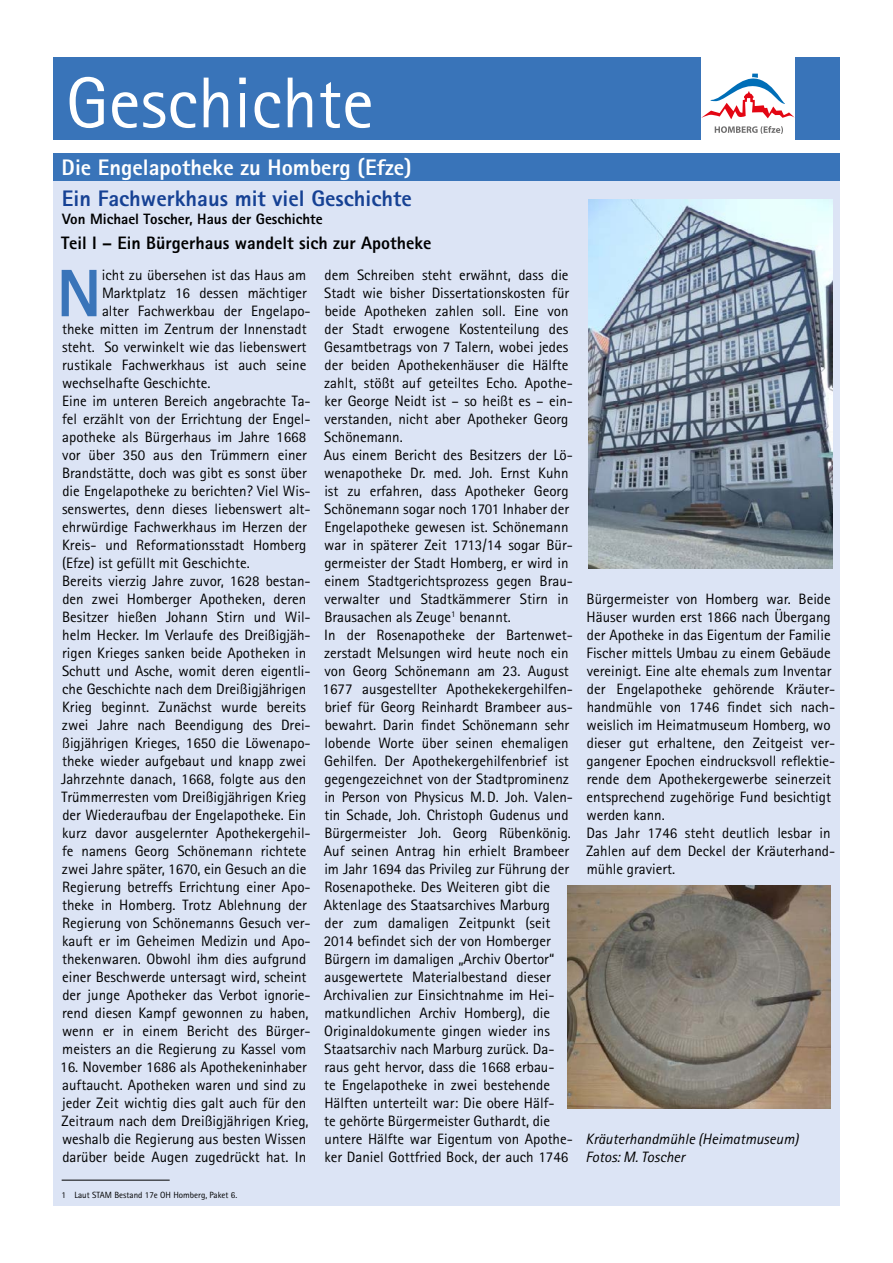
<style>
.page{position:relative;width:893px;height:1263px;background:#fff}
.page>*{position:absolute;margin:0;border:0;box-sizing:border-box;transform-origin:0 0}
.t1{font:72px "Rotis Sans Serif";color:#fff}
.t2{font:800 67.2px "Rotis Sans Serif";color:#3974b9}
.t3{font:800 22.5px "Rotis Sans Serif";color:#164194}
.t4{font:800 22.5px "Rotis Sans Serif";color:#fff}
.t5{font:800 18px "Rotis Sans Serif";color:#000}
.t6{font:15px/18px "Rotis Sans Serif";color:#000}
.t7{font:italic 15px/18px "Rotis Sans Serif";color:#000}
.t8{font:800 15px "Rotis Sans Serif";color:#000}
.t9{font:9px "Rotis Sans Serif";color:#000}
</style>
<div class="page">
<div style="left:53px;top:57px;width:787px;height:83px;background:#3974b9"></div>
<div style="left:53px;top:180px;width:787px;height:1025px;background:#dce4f5"></div>
<hr style="left:62px;top:1180px;width:108px;height:1px;background:#000">
<img style="left:589px;top:199px;width:243px;height:369px">
<img style="left:568px;top:885px;width:263px;height:223px">
<div style="left:53px;top:153px;width:787px;height:27px;background:#3974b9"></div>
<div style="left:701px;top:57px;width:94px;height:94px;background:#fff"></div>
<svg style="left:715px;top:126px;width:68px;height:8px"></svg>
<svg style="left:701px;top:74px;width:94px;height:45px"></svg>
<h1 class="t1" style="left:66px;top:60px;width:309px">Geschichte</h1>
<h3 class="t4" style="left:62px;top:153px;width:351px">Die Engelapotheke zu Homberg (Efze)</h3>
<h3 class="t3" style="left:62px;top:184px;width:351px">Ein Fachwerkhaus mit viel Geschichte</h3>
<p class="t8" style="left:62px;top:209px;width:262px">Von Michael Toscher, Haus der Geschichte</p>
<p class="t5" style="left:61px;top:231px;width:372px">Teil I – Ein Bürgerhaus wandelt sich zur Apotheke</p>
<h2 class="t2" style="left:57px;top:251px;width:46px">N</h2>
<p class="t6" style="left:102px;top:266px;width:206px">icht zu übersehen ist das Haus am</p>
<p class="t6" style="left:102px;top:284px;width:206px">Marktplatz 16 dessen mächtiger</p>
<p class="t6" style="left:102px;top:302px;width:210px">alter Fachwerkbau der Engelapo-</p>
<p class="t6" style="left:62px;top:320px;width:246px">theke mitten im Zentrum der Innenstadt</p>
<p class="t6" style="left:62px;top:338px;width:246px">steht. So verwinkelt wie das liebenswert</p>
<p class="t6" style="left:62px;top:356px;width:246px">rustikale Fachwerkhaus ist auch seine</p>
<p class="t6" style="left:62px;top:374px;width:150px">wechselhafte Geschichte.</p>
<p class="t6" style="left:62px;top:392px;width:250px">Eine im unteren Bereich angebrachte Ta-</p>
<p class="t6" style="left:62px;top:410px;width:250px">fel erzählt von der Errichtung der Engel-</p>
<p class="t6" style="left:62px;top:428px;width:246px">apotheke als Bürgerhaus im Jahre 1668</p>
<p class="t6" style="left:62px;top:446px;width:246px">vor über 350 aus den Trümmern einer</p>
<p class="t6" style="left:62px;top:464px;width:246px">Brandstätte, doch was gibt es sonst über</p>
<p class="t6" style="left:62px;top:482px;width:250px">die Engelapotheke zu berichten? Viel Wis-</p>
<p class="t6" style="left:62px;top:500px;width:250px">senswertes, denn dieses liebenswert alt-</p>
<p class="t6" style="left:62px;top:518px;width:246px">ehrwürdige Fachwerkhaus im Herzen der</p>
<p class="t6" style="left:62px;top:536px;width:246px">Kreis- und Reformationsstadt Homberg</p>
<p class="t6" style="left:62px;top:554px;width:189px">(Efze) ist gefüllt mit Geschichte.</p>
<p class="t6" style="left:62px;top:572px;width:250px">Bereits vierzig Jahre zuvor, 1628 bestan-</p>
<p class="t6" style="left:62px;top:590px;width:245px">den zwei Homberger Apotheken, deren</p>
<p class="t6" style="left:62px;top:608px;width:250px">Besitzer hießen Johann Stirn und Wil-</p>
<p class="t6" style="left:62px;top:626px;width:250px">helm Hecker. Im Verlaufe des Dreißigjäh-</p>
<p class="t6" style="left:62px;top:644px;width:246px">rigen Krieges sanken beide Apotheken in</p>
<p class="t6" style="left:62px;top:662px;width:250px">Schutt und Asche, womit deren eigentli-</p>
<p class="t6" style="left:62px;top:680px;width:246px">che Geschichte nach dem Dreißigjährigen</p>
<p class="t6" style="left:62px;top:698px;width:245px">Krieg beginnt. Zunächst wurde bereits</p>
<p class="t6" style="left:62px;top:716px;width:250px">zwei Jahre nach Beendigung des Drei-</p>
<p class="t6" style="left:62px;top:734px;width:250px">ßigjährigen Krieges, 1650 die Löwenapo-</p>
<p class="t6" style="left:62px;top:752px;width:246px">theke wieder aufgebaut und knapp zwei</p>
<p class="t6" style="left:61px;top:770px;width:247px">Jahrzehnte danach, 1668, folgte aus den</p>
<p class="t6" style="left:62px;top:788px;width:246px">Trümmerresten vom Dreißigjährigen Krieg</p>
<p class="t6" style="left:62px;top:806px;width:245px">der Wiederaufbau der Engelapotheke. Ein</p>
<p class="t6" style="left:62px;top:824px;width:250px">kurz davor ausgelernter Apothekergehil-</p>
<p class="t6" style="left:62px;top:842px;width:246px">fe namens Georg Schönemann richtete</p>
<p class="t6" style="left:62px;top:860px;width:246px">zwei Jahre später, 1670, ein Gesuch an die</p>
<p class="t6" style="left:62px;top:878px;width:250px">Regierung betreffs Errichtung einer Apo-</p>
<p class="t6" style="left:62px;top:896px;width:246px">theke in Homberg. Trotz Ablehnung der</p>
<p class="t6" style="left:62px;top:914px;width:250px">Regierung von Schönemanns Gesuch ver-</p>
<p class="t6" style="left:62px;top:932px;width:250px">kauft er im Geheimen Medizin und Apo-</p>
<p class="t6" style="left:62px;top:950px;width:246px">thekenwaren. Obwohl ihm dies aufgrund</p>
<p class="t6" style="left:62px;top:968px;width:246px">einer Beschwerde untersagt wird, scheint</p>
<p class="t6" style="left:62px;top:986px;width:250px">der junge Apotheker das Verbot ignorie-</p>
<p class="t6" style="left:62px;top:1004px;width:248px">rend diesen Kampf gewonnen zu haben,</p>
<p class="t6" style="left:62px;top:1022px;width:250px">wenn er in einem Bericht des Bürger-</p>
<p class="t6" style="left:62px;top:1040px;width:245px">meisters an die Regierung zu Kassel vom</p>
<p class="t6" style="left:60px;top:1058px;width:250px">16. November 1686 als Apothekeninhaber auftaucht. Apotheken waren und sind zu jeder Zeit wichtig dies galt auch für den Zeitraum nach dem Dreißigjährigen Krieg, weshalb die Regierung aus besten Wissen darüber beide Augen zugedrückt hat. In</p>
<p class="t9" style="left:61px;top:1190px;width:177px">1 Laut STAM Bestand 17e OH Homberg, Paket 6.</p>
<p class="t6" style="left:323px;top:266px;width:252px">dem Schreiben steht erwähnt, dass die Stadt wie bisher Dissertationskosten für beide Apotheken zahlen soll. Eine von der Stadt erwogene Kostenteilung des Gesamtbetrags von 7 Talern, wobei jedes der beiden Apothekenhäuser die Hälfte zahlt, stößt auf geteiltes Echo. Apothe&shy;ker George Neidt ist – so heißt es – ein&shy;verstanden, nicht aber Apotheker Georg Schönemann.<br>Aus einem Bericht des Besitzers der Lö&shy;wenapotheke Dr. med. Joh. Ernst Kuhn ist zu erfahren, dass Apotheker Georg Schönemann sogar noch 1701 Inhaber der Engelapotheke gewesen ist. Schönemann war in späterer Zeit 1713/14 sogar Bür&shy;germeister der Stadt Homberg, er wird in einem Stadtgerichtsprozess gegen Brau&shy;verwalter und Stadtkämmerer Stirn in Brausachen als Zeuge<sup>1</sup> benannt.<br>In der Rosenapotheke der Bartenwet&shy;zerstadt Melsungen wird heute noch ein von Georg Schönemann am 23. August 1677 ausgestellter Apothekekergehilfen&shy;brief für Georg Reinhardt Brambeer aus&shy;bewahrt. Darin findet Schönemann sehr lobende Worte über seinen ehemaligen Gehilfen. Der Apothekergehilfenbrief ist gegengezeichnet von der Stadtprominenz in Person von Physicus M.D. Joh. Valen&shy;tin Schade, Joh. Christoph Gudenus und Bürgermeister Joh. Georg Rübenkönig.<br>Auf seinen Antrag hin erhielt Brambeer im Jahr 1694 das Privileg zur Führung der Rosenapotheke. Des Weiteren gibt die Aktenlage des Staatsarchives Marburg<br>der zum damaligen Zeitpunkt (seit 2014 befindet sich der von Homberger Bürgern im damaligen „Archiv Obertor“ ausgewertete Materialbestand dieser Archivalien zur Einsichtnahme im Hei&shy;matkundlichen Archiv Homberg), die Originaldokumente gingen wieder ins Staatsarchiv nach Marburg zurück. Da&shy;raus geht hervor, dass die 1668 erbau-<br>te Engelapotheke in zwei bestehende Hälften unterteilt war: Die obere Hälf-<br>te gehörte Bürgermeister Guthardt, die untere Hälfte war Eigentum von Apothe&shy;ker Daniel Gottfried Bock, der auch 1746</p>
<p class="t6" style="left:586px;top:590px;width:251px">Bürgermeister von Homberg war. Beide Häuser wurden erst 1866 nach Übergang der Apotheke in das Eigentum der Familie Fischer mittels Umbau zu einem Gebäude vereinigt. Eine alte ehemals zum Inventar der Engelapotheke gehörende Kräuter&shy;handmühle von 1746 findet sich nach&shy;weislich im Heimatmuseum Homberg, wo dieser gut erhaltene, den Zeitgeist ver&shy;gangener Epochen eindrucksvoll reflektie&shy;rende dem Apothekergewerbe seinerzeit entsprechend zugehörige Fund besichtigt werden kann.<br>Das Jahr 1746 steht deutlich lesbar in Zahlen auf dem Deckel der Kräuterhand&shy;mühle graviert.</p>
<p class="t7" style="left:586px;top:1130px;width:215px">Kräuterhandmühle (Heimatmuseum)<br>Fotos: M. Toscher</p>
</div>
